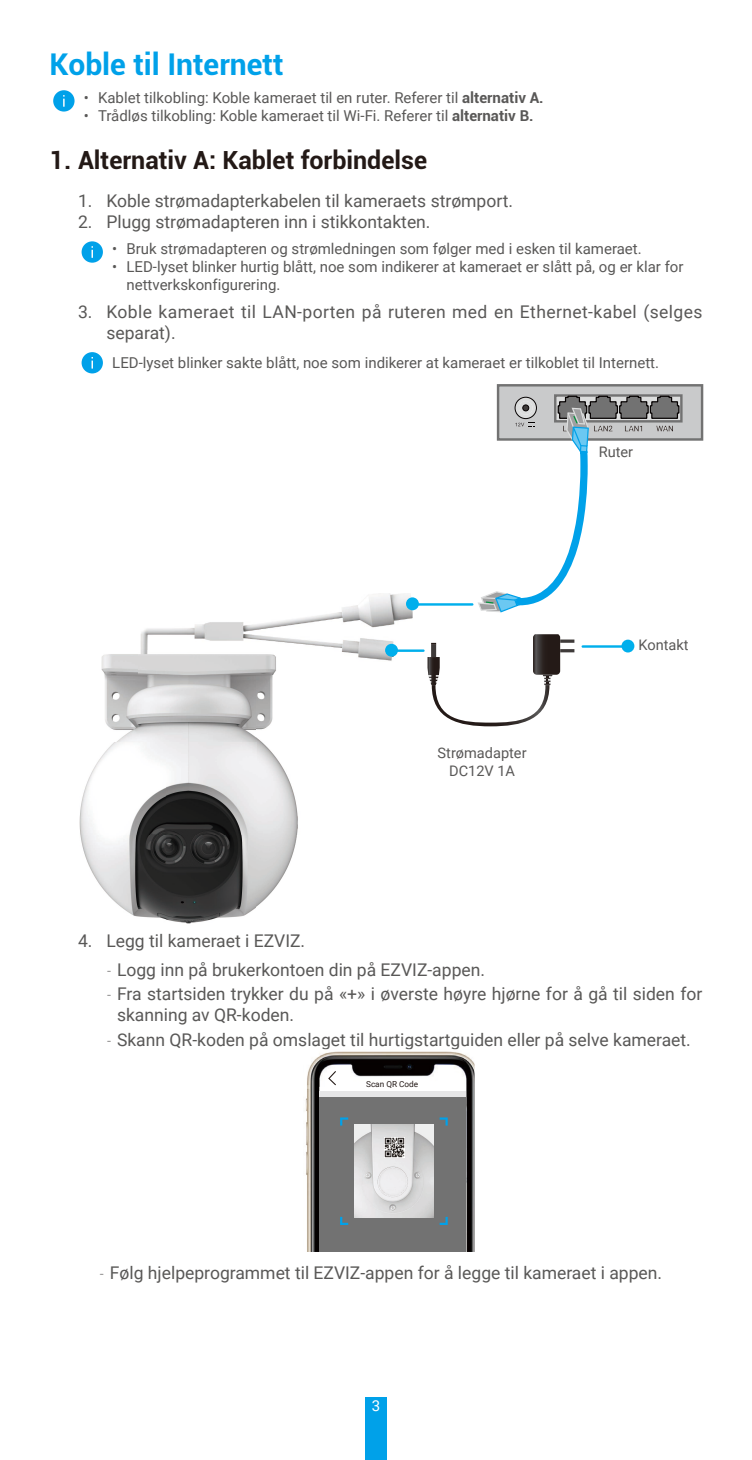
<style>
.page{position:relative;width:752px;height:1460px;background:#fff}
.page>*{position:absolute;margin:0;border:0;box-sizing:border-box;transform-origin:0 0}
.t1{font:700 30px "Roboto";color:#00a1e9}
.t2{font:700 25px "Roboto";color:#231916}
.t3{font:17.5px/21px "Roboto";color:#595857}
.t4{font:17.5px/21px "Roboto";letter-spacing:.02em;color:#595857}
.t5{font:15px/18px "Roboto";color:#595857}
.t6{font:15px "Roboto";color:#fff}
.t7{font:14.5px/17.5px "Roboto";color:#595857;text-align:center}
.t8{font:8.25px "Roboto";color:#231916}
.s1{font-weight:700}
.s2{font-family:"DIN Cond";font-weight:300}
</style>
<div class="page">
<div style="left:365px;top:1398px;width:21px;height:62px;background:#00a1e9"></div>
<div style="left:53px;top:90px;width:21px;height:22px;background:#00a1e9;border-radius:50%"></div>
<svg style="left:63px;top:95px;width:2px;height:12px"></svg>
<div style="left:81px;top:241px;width:22px;height:22px;background:#00a1e9;border-radius:50%"></div>
<svg style="left:91px;top:246px;width:2px;height:12px"></svg>
<div style="left:81px;top:352px;width:22px;height:21px;background:#00a1e9;border-radius:50%"></div>
<svg style="left:91px;top:357px;width:2px;height:12px"></svg>
<img style="left:140px;top:593px;width:272px;height:68px">
<img style="left:79px;top:654px;width:87px;height:266px">
<img style="left:166px;top:674px;width:132px;height:250px">
<img style="left:138px;top:651px;width:163px;height:23px">
<div style="left:496px;top:384px;width:207px;height:57px;border:2px solid #727272"></div>
<svg style="left:478px;top:385px;width:224px;height:227px"></svg>
<hr style="left:393px;top:649px;width:30px;height:3px;background:#00afec">
<hr style="left:582px;top:645px;width:44px;height:3px;background:#00afec">
<div style="left:385px;top:644px;width:13px;height:13px;background:#00afec;border-radius:50%"></div>
<div style="left:621px;top:640px;width:13px;height:12px;background:#00afec;border-radius:50%"></div>
<div style="left:406px;top:597px;width:12px;height:13px;background:#00afec;border-radius:50%"></div>
<hr style="left:417px;top:603px;width:55px;height:3px;background:#00afec">
<svg style="left:427px;top:634px;width:133px;height:92px"></svg>
<svg style="left:560px;top:639px;width:14px;height:4px"></svg>
<hr style="left:560px;top:649px;width:14px;height:3px;background:#3f3b3a">
<img style="left:305px;top:1051px;width:169px;height:201px">
<div style="left:319px;top:1091px;width:146px;height:161px;background:#727272"></div>
<div style="left:319px;top:1091px;width:146px;height:5px;background:#e6e6e7"></div>
<svg style="left:328px;top:1071px;width:8px;height:14px"></svg>
<svg style="left:340px;top:1117px;width:8px;height:8px"></svg>
<svg style="left:439px;top:1117px;width:8px;height:8px"></svg>
<svg style="left:340px;top:1217px;width:8px;height:8px"></svg>
<svg style="left:439px;top:1217px;width:8px;height:8px"></svg>
<img style="left:354px;top:1124px;width:79px;height:94px">
<img style="left:354px;top:1125px;width:79px;height:92px">
<img style="left:384px;top:1137px;width:20px;height:20px">
<h1 class="t1" style="left:50px;top:43px;width:235px">Koble til Internett</h1>
<p class="t5" style="left:84px;top:88px;width:459px">• Kablet tilkobling: Koble kameraet til en ruter. Referer til <span class="s1">alternativ A.</span></p>
<p class="t5" style="left:84px;top:106px;width:449px">• Trådløs tilkobling: Koble kameraet til Wi-Fi. Referer til <span class="s1">alternativ B.</span></p>
<h2 class="t2" style="left:50px;top:143px;width:379px">1. Alternativ A: Kablet forbindelse</h2>
<p class="t3" style="left:78px;top:190px;width:436px">1. Koble strømadapterkabelen til kameraets strømport.</p>
<p class="t3" style="left:78px;top:211px;width:354px">2. Plugg strømadapteren inn i stikkontakten.</p>
<p class="t5" style="left:112px;top:239px;width:530px">• Bruk strømadapteren og strømledningen som følger med i esken til kameraet.</p>
<p class="t5" style="left:126px;top:257px;width:558px;text-indent:-14px">• LED-lyset blinker hurtig blått, noe som indikerer at kameraet er slått på, og er klar for nettverkskonfigurering.</p>
<p class="t4" style="left:106px;top:301px;width:597px;text-indent:-28px">3. Koble kameraet til LAN-porten på ruteren med en Ethernet-kabel (selges separat).</p>
<p class="t5" style="left:112px;top:353px;width:548px">LED-lyset blinker sakte blått, noe som indikerer at kameraet er tilkoblet til Internett.</p>
<p class="t7" style="left:598px;top:442px;width:36px">Ruter</p>
<p class="t7" style="left:437px;top:744px;width:90px">Strømadapter<br>DC12V 1A</p>
<p class="t7" style="left:638px;top:635px;width:52px">Kontakt</p>
<p class="t3" style="left:78px;top:929px;width:228px">4. Legg til kameraet i EZVIZ.</p>
<p class="t3" style="left:106px;top:958px;width:380px"><span class="s2">-</span> Logg inn på brukerkontoen din på EZVIZ-appen.</p>
<p class="t3" style="left:117px;top:983px;width:586px;text-indent:-11px"><span class="s2">-</span> Fra startsiden trykker du på «+» i øverste høyre hjørne for å gå til siden for skanning av QR-koden.</p>
<p class="t3" style="left:106px;top:1028px;width:585px"><span class="s2">-</span> Skann QR-koden på omslaget til hurtigstartguiden eller på selve kameraet.</p>
<p class="t8" style="left:366px;top:1078px;width:54px">Scan QR Code</p>
<p class="t3" style="left:99px;top:1261px;width:564px"><span class="s2">-</span> Følg hjelpeprogrammet til EZVIZ-appen for å legge til kameraet i appen.</p>
<p class="t6" style="left:371px;top:1395px;width:10px">3</p>
</div>
